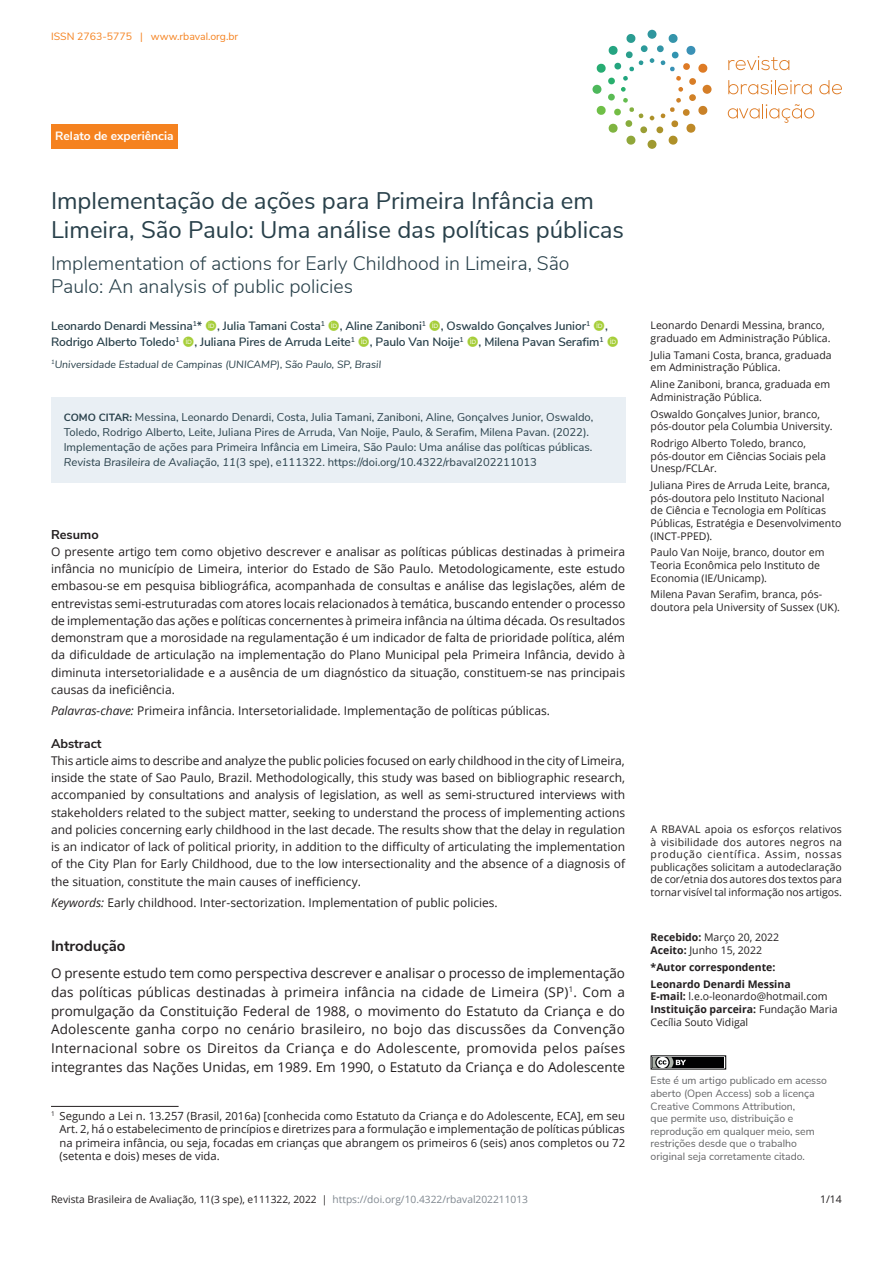
<style>
.page{position:relative;width:893px;height:1263px;background:#fff}
.page>*{position:absolute;margin:0;border:0;box-sizing:border-box;transform-origin:0 0}
.ArticleTitle{font:24px/28.8px "Nunito Sans";color:#28404a}
.ArticleTitle-Trans1{font:300 19.5px/23.4px "Nunito Sans";color:#28404a}
.Heading1{font:700 15px "Nunito Sans";color:#231f20}
.Paragraph{font:13.5px/18.8px "Open Sans";color:#231f20;text-align:justify}
.AbstractTitle-Trans1{font:700 12.75px "Nunito Sans";color:#231f20}
.AbstractTitle{font:700 12.75px "Nunito Sans";color:#231f20}
.Abstract{font:12px/17.2px "Open Sans";color:#231f20;text-align:justify}
.Abstract-Trans1{font:12px/17.2px "Open Sans";color:#231f20;text-align:justify}
.Authors{font:600 12px/15.8px "Nunito Sans";letter-spacing:-.01em;color:#28404a}
.Keywords{font:12px "Open Sans";color:#231f20}
.Keywords-Trans1{font:12px "Open Sans";color:#231f20}
.t1{font:700 12px "Nunito Sans";color:#fff}
.HowToCite{font:11.25px/15px "Nunito Sans";color:#28404a}
.Footnote{font:11.25px/13.5px "Open Sans";color:#231f20;text-align:justify}
.fnArticleOther{font:10.5px/12.6px "Open Sans";color:#231f20}
.History{font:10.5px/12.6px "Open Sans";letter-spacing:-.005em;color:#231f20}
.LicenseParaAlt{font:10.5px/12.6px "Nunito Sans";color:#636466}
.Affiliations{font:italic 10.5px "Nunito Sans";color:#28404a}
.Correspondence{font:700 10.5px/12.6px "Open Sans";color:#231f20}
.t2{font:10.5px "Nunito Sans";color:#f5821f}
.CorrespondenceTitle{font:700 10.5px "Open Sans";color:#231f20}
.t3{font:10.2px "Open Sans";color:#231f20}
.s1{font-weight:700;font-size:10.5px}
.s2{font-style:italic}
.s3{font-weight:700}
.s4{font-weight:400}
.s5{color:#7f878f}
</style>
<div class="page">
<div style="left:647px;top:30px;width:9px;height:9px;background:#2f969e;border-radius:50%"></div>
<div style="left:647px;top:140px;width:9px;height:9px;background:#9f9930;border-radius:50%"></div>
<div style="left:703px;top:85px;width:9px;height:9px;background:#d57e27;border-radius:50%"></div>
<div style="left:592px;top:85px;width:9px;height:9px;background:#4db85b;border-radius:50%"></div>
<div style="left:657px;top:45px;width:7px;height:7px;background:#3395a6;border-radius:3px"></div>
<div style="left:640px;top:126px;width:7px;height:7px;background:#9a9e34;border-radius:3px"></div>
<div style="left:689px;top:94px;width:7px;height:7px;background:#d18127;border-radius:3px"></div>
<div style="left:608px;top:77px;width:7px;height:8px;background:#28af6d;border-radius:3px"></div>
<div style="left:608px;top:93px;width:7px;height:8px;background:#5abb54;border-radius:3px"></div>
<div style="left:689px;top:78px;width:7px;height:7px;background:#d87d26;border-radius:3px"></div>
<div style="left:640px;top:45px;width:8px;height:7px;background:#2c9a9a;border-radius:3px"></div>
<svg style="left:656px;top:126px;width:7px;height:8px"></svg>
<svg style="left:650px;top:58px;width:4px;height:5px"></svg>
<svg style="left:650px;top:116px;width:4px;height:4px"></svg>
<svg style="left:678px;top:87px;width:5px;height:5px"></svg>
<svg style="left:621px;top:87px;width:5px;height:5px"></svg>
<svg style="left:660px;top:34px;width:48px;height:47px"></svg>
<svg style="left:596px;top:98px;width:48px;height:47px"></svg>
<svg style="left:660px;top:98px;width:48px;height:47px"></svg>
<svg style="left:596px;top:34px;width:48px;height:47px"></svg>
<svg style="left:728px;top:56px;width:62px;height:14px"></svg>
<svg style="left:728px;top:80px;width:84px;height:14px"></svg>
<svg style="left:819px;top:80px;width:23px;height:14px"></svg>
<svg style="left:728px;top:104px;width:86px;height:19px"></svg>
<div style="left:51px;top:124px;width:127px;height:25px;background:#f5821f"></div>
<div style="left:652px;top:1057px;width:72px;height:11px;background:#010203"></div>
<svg style="left:651px;top:1055px;width:35px;height:15px"></svg>
<div style="left:51px;top:397px;width:574px;height:86px;background:#e9eff4"></div>
<hr style="left:51px;top:1106px;width:128px;height:1px;background:#231f20">
<p class="t2" style="left:51px;top:29px;width:189px">ISSN 2763-5775 | www.rbaval.org.br</p>
<p class="t1" style="left:55px;top:127px;width:120px">Relato de experiência</p>
<p class="ArticleTitle" style="left:51px;top:185px;width:575px">Implementação de ações para Primeira Infância em<br>Limeira, São Paulo: Uma análise das políticas públicas</p>
<p class="ArticleTitle-Trans1" style="left:51px;top:250px;width:520px">Implementation of actions for Early Childhood in Limeira, São<br>Paulo: An analysis of public policies</p>
<p class="Authors" style="left:51px;top:317px;width:558px">Leonardo Denardi Messina<sup>1</sup>* , Julia Tamani Costa<sup>1</sup> , Aline Zaniboni<sup>1</sup> , Oswaldo Gonçalves Junior<sup>1</sup> ,<br>Rodrigo Alberto Toledo<sup>1</sup> , Juliana Pires de Arruda Leite<sup>1</sup> , Paulo Van Noije<sup>1</sup> , Milena Pavan Serafim<sup>1</sup></p>
<p class="Affiliations" style="left:51px;top:357px;width:332px"><sup>1</sup>Universidade Estadual de Campinas (UNICAMP), São Paulo, SP, Brasil</p>
<p class="HowToCite" style="left:64px;top:409px;width:531px"><span class="s1">COMO CITAR:</span> Messina, Leonardo Denardi, Costa, Julia Tamani, Zaniboni, Aline, Gonçalves Junior, Oswaldo, Toledo, Rodrigo Alberto, Leite, Juliana Pires de Arruda, Van Noije, Paulo, &amp; Serafim, Milena Pavan. (2022).<br>Implementação de ações para Primeira Infância em Limeira, São Paulo: Uma análise das políticas públicas.<br><span class="s2">Revista Brasileira de Avaliação</span>, <span class="s2">11</span>(3 spe), e111322. https://doi.org/10.4322/rbaval202211013</p>
<p class="AbstractTitle" style="left:51px;top:525px;width:49px">Resumo</p>
<p class="Abstract" style="left:51px;top:543px;width:576px">O presente artigo tem como objetivo descrever e analisar as políticas públicas destinadas à primeira infância no município de Limeira, interior do Estado de São Paulo. Metodologicamente, este estudo embasou-se em pesquisa bibliográfica, acompanhada de consultas e análise das legislações, além de entrevistas semi-estruturadas com atores locais relacionados à temática, buscando entender o processo de implementação das ações e políticas concernentes à primeira infância na última década. Os resultados demonstram que a morosidade na regulamentação é um indicador de falta de prioridade política, além da dificuldade de articulação na implementação do Plano Municipal pela Primeira Infância, devido à diminuta intersetorialidade e a ausência de um diagnóstico da situação, constituem-se nas principais causas da ineficiência.</p>
<p class="Keywords" style="left:51px;top:703px;width:501px"><span class="s2">Palavras-chave:</span> Primeira infância. Intersetorialidade. Implementação de políticas públicas.</p>
<p class="AbstractTitle-Trans1" style="left:51px;top:734px;width:52px">Abstract</p>
<p class="Abstract-Trans1" style="left:51px;top:752px;width:576px">This article aims to describe and analyze the public policies focused on early childhood in the city of Limeira, inside the state of Sao Paulo, Brazil. Methodologically, this study was based on bibliographic research, accompanied by consultations and analysis of legislation, as well as semi-structured interviews with stakeholders related to the subject matter, seeking to understand the process of implementing actions and policies concerning early childhood in the last decade. The results show that the delay in regulation is an indicator of lack of political priority, in addition to the difficulty of articulating the implementation of the City Plan for Early Childhood, due to the low intersectionality and the absence of a diagnosis of the situation, constitute the main causes of inefficiency.</p>
<p class="Keywords-Trans1" style="left:51px;top:895px;width:448px"><span class="s2">Keywords:</span> Early childhood. Inter-sectorization. Implementation of public policies.</p>
<p class="Heading1" style="left:51px;top:934px;width:76px">Introdução</p>
<p class="Paragraph" style="left:51px;top:963px;width:576px">O presente estudo tem como perspectiva descrever e analisar o processo de implementação das políticas públicas destinadas à primeira infância na cidade de Limeira (SP)<sup>1</sup>. Com a promulgação da Constituição Federal de 1988, o movimento do Estatuto da Criança e do Adolescente ganha corpo no cenário brasileiro, no bojo das discussões da Convenção Internacional sobre os Direitos da Criança e do Adolescente, promovida pelos países integrantes das Nações Unidas, em 1989. Em 1990, o Estatuto da Criança e do Adolescente</p>
<p class="Footnote" style="left:60px;top:1109px;width:567px;text-indent:-9px"><sup>1</sup> Segundo a Lei n. 13.257 (Brasil, 2016a) [conhecida como Estatuto da Criança e do Adolescente, ECA], em seu Art. 2, há o estabelecimento de princípios e diretrizes para a formulação e implementação de políticas públicas na primeira infância, ou seja, focadas em crianças que abrangem os primeiros 6 (seis) anos completos ou 72 (setenta e dois) meses de vida.</p>
<p class="fnArticleOther" style="left:651px;top:319px;width:181px">Leonardo Denardi Messina, branco, graduado em Administração Pública.</p>
<p class="fnArticleOther" style="left:651px;top:348px;width:183px">Julia Tamani Costa, branca, graduada em Administração Pública.</p>
<p class="fnArticleOther" style="left:651px;top:378px;width:181px">Aline Zaniboni, branca, graduada em<br>Administração Pública.</p>
<p class="fnArticleOther" style="left:651px;top:407px;width:184px">Oswaldo Gonçalves Junior, branco, pós-doutor pela Columbia University.</p>
<p class="fnArticleOther" style="left:651px;top:437px;width:177px">Rodrigo Alberto Toledo, branco, pós-doutor em Ciências Sociais pela<br>Unesp/FCLAr.</p>
<p class="fnArticleOther" style="left:651px;top:479px;width:192px">Juliana Pires de Arruda Leite, branca, pós-doutora pelo Instituto Nacional<br>de Ciência e Tecnologia em Políticas Públicas, Estratégia e Desenvolvimento (INCT-PPED).</p>
<p class="fnArticleOther" style="left:651px;top:546px;width:175px">Paulo Van Noije, branco, doutor em<br>Teoria Econômica pelo Instituto de<br>Economia (IE/Unicamp).</p>
<p class="fnArticleOther" style="left:651px;top:588px;width:191px">Milena Pavan Serafim, branca, pós&shy;doutora pela University of Sussex (UK).</p>
<p class="History" style="left:651px;top:823px;width:193px;text-align:justify">A RBAVAL apoia os esforços relativos à visibilidade dos autores negros na produção científica. Assim, nossas publicações solicitam a autodeclaração de cor/etnia dos autores dos textos para tornar visível tal informação nos artigos.</p>
<p class="History" style="left:651px;top:931px;width:130px"><span class="s3">Recebido:</span> Março 20, 2022<br><span class="s3">Aceito:</span> Junho 15, 2022</p>
<p class="CorrespondenceTitle" style="left:651px;top:960px;width:126px">*Autor correspondente:</p>
<p class="Correspondence" style="left:651px;top:977px;width:178px">Leonardo Denardi Messina<br>E-mail: <span class="s4">l.e.o-leonardo@hotmail.com</span></p>
<p class="fnArticleOther" style="left:651px;top:1002px;width:188px"><span class="s3">Instituição parceira:</span> Fundação Maria<br>Cecília Souto Vidigal</p>
<p class="LicenseParaAlt" style="left:651px;top:1074px;width:178px">Este é um artigo publicado em acesso aberto (Open Access) sob a licença Creative Commons Attribution,<br>que permite uso, distribuição e reprodução em qualquer meio, sem restrições desde que o trabalho original seja corretamente citado.</p>
<p class="t3" style="left:51px;top:1193px;width:479px">Revista Brasileira de Avaliação, 11(3 spe), e111322, 2022 | <span class="s5">https://doi.org/10.4322/rbaval202211013</span></p>
<p class="History" style="left:820px;top:1193px;width:23px">1/14</p>
</div>
